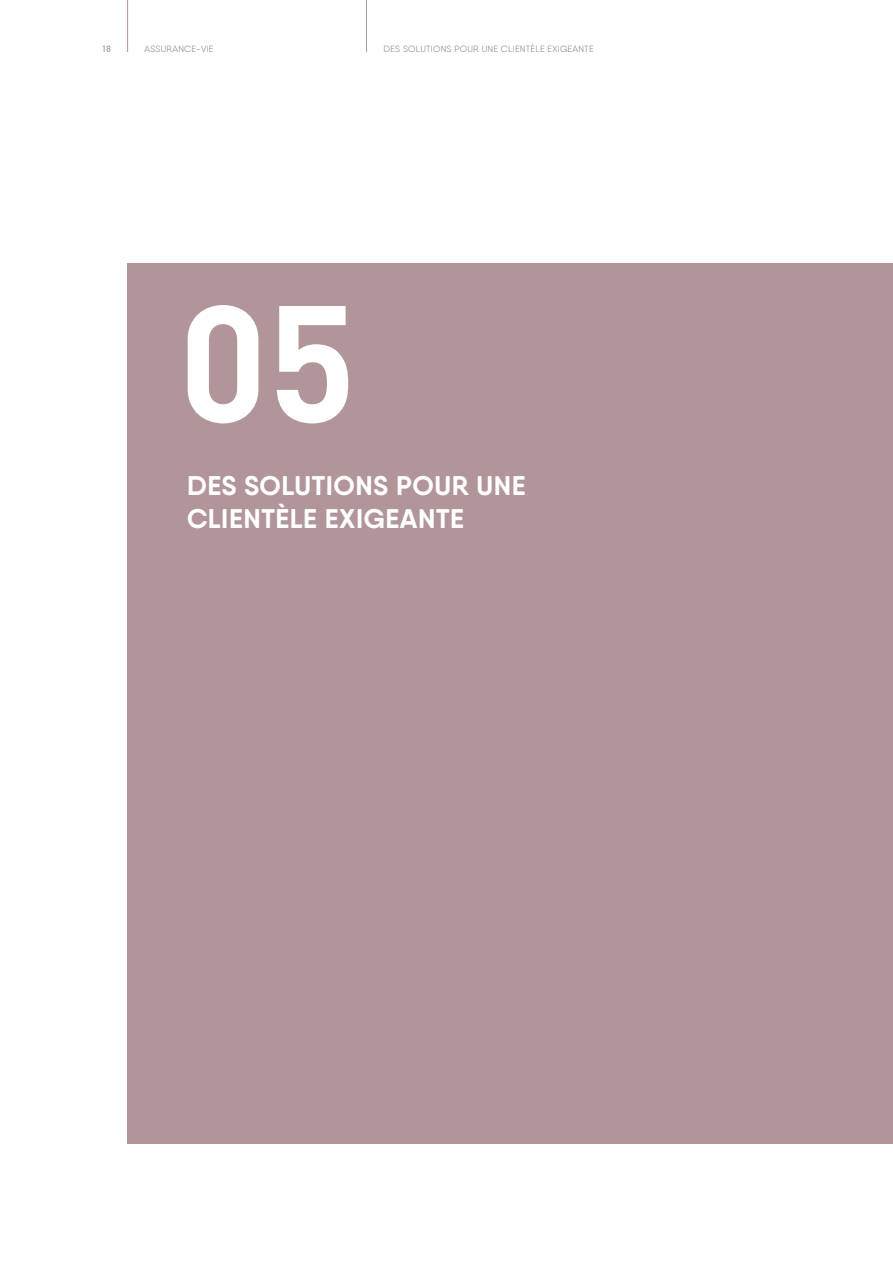
<style>
.page{position:relative;width:893px;height:1263px;background:#fff}
.page>*{position:absolute;margin:0;border:0;box-sizing:border-box;transform-origin:0 0}
.t1{font:700 163.5px "DIN";color:#fff}
.t2{font:700 27px/32.4px "Qanelas Soft";letter-spacing:.02em;color:#fff}
.t3{font:300 9px "Qanelas Soft";letter-spacing:.025em;color:#7c7b7b}
.t4{font:700 9px "DIN Alternate";color:#b19598}
</style>
<div class="page">
<hr style="left:127px;top:0;width:1px;height:52px;background:#b19598">
<hr style="left:366px;top:0;width:1px;height:52px;background:#b19598">
<div style="left:128px;top:264px;width:765px;height:880px;background:#b19598"></div>
<p class="t4" style="left:102px;top:42px;width:10px">18</p>
<p class="t3" style="left:145px;top:43px;width:71px">ASSURANCE-VIE</p>
<p class="t3" style="left:383px;top:43px;width:212px">DES SOLUTIONS POUR UNE CLIENTÈLE EXIGEANTE</p>
<h1 class="t1" style="left:179px;top:256px;width:179px">05</h1>
<h2 class="t2" style="left:187px;top:469px;width:340px">DES SOLUTIONS POUR UNE<br>CLIENTÈLE EXIGEANTE</h2>
</div>
